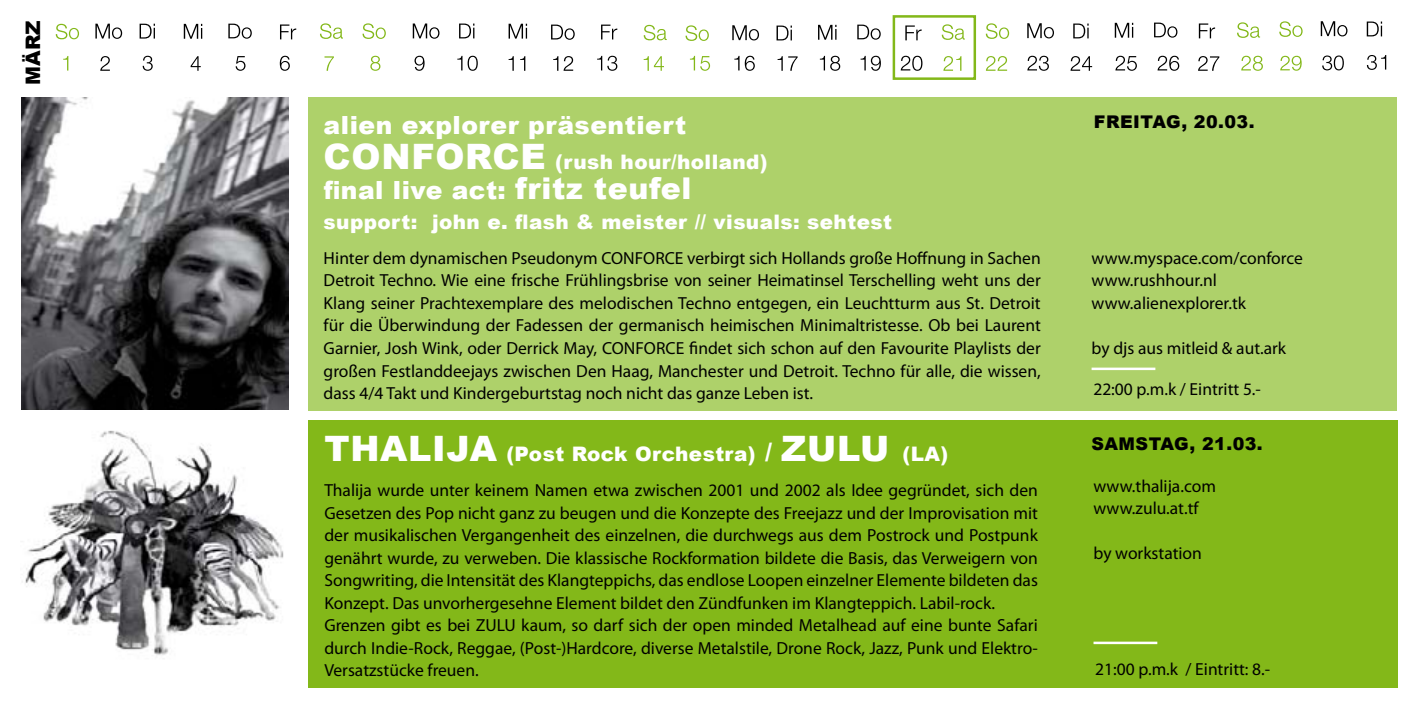
<style>
.page{position:relative;width:1418px;height:709px;background:#fff}
.page>*{position:absolute;margin:0;border:0;box-sizing:border-box;transform-origin:0 0}
.t1{font:900 25px "Arial";letter-spacing:.02em;color:#fff}
.t2{font:900 20px "Arial";letter-spacing:.02em;color:#fff}
.t3{font:900 20px "Arial";color:#000}
.t4{font:17.5px/22.5px "Myriad Pro";color:#000}
.t5{font:900 17.5px "Arial";letter-spacing:.025em;color:#000}
.s1{font-size:35px}
.s2{font-size:30px}
.s3{font-size:25px}
</style>
<div class="page">
<div style="left:308px;top:97px;width:1088px;height:314px;background:#aed16a"></div>
<img style="left:21px;top:97px;width:268px;height:312px">
<div style="left:308px;top:420px;width:1089px;height:267px;background:#83b819"></div>
<hr style="left:1093px;top:641px;width:64px;height:3px;background:#fff">
<img style="left:22px;top:430px;width:262px;height:225px">
<hr style="left:1091px;top:367px;width:64px;height:3px;background:#fff">
<svg style="left:777px;top:56px;width:5px;height:15px"></svg>
<svg style="left:788px;top:56px;width:9px;height:15px"></svg>
<svg style="left:819px;top:56px;width:21px;height:15px"></svg>
<svg style="left:860px;top:56px;width:20px;height:15px"></svg>
<svg style="left:900px;top:56px;width:22px;height:15px"></svg>
<svg style="left:943px;top:56px;width:18px;height:15px"></svg>
<svg style="left:985px;top:56px;width:22px;height:15px"></svg>
<svg style="left:1070px;top:56px;width:22px;height:15px"></svg>
<svg style="left:1115px;top:56px;width:21px;height:15px"></svg>
<svg style="left:1157px;top:56px;width:22px;height:15px"></svg>
<svg style="left:1198px;top:56px;width:21px;height:15px"></svg>
<svg style="left:1241px;top:56px;width:21px;height:15px"></svg>
<svg style="left:1027px;top:56px;width:21px;height:15px"></svg>
<svg style="left:1280px;top:56px;width:21px;height:15px"></svg>
<svg style="left:1322px;top:55px;width:21px;height:15px"></svg>
<svg style="left:280px;top:24px;width:16px;height:15px"></svg>
<svg style="left:63px;top:56px;width:5px;height:15px"></svg>
<svg style="left:142px;top:56px;width:11px;height:15px"></svg>
<svg style="left:191px;top:56px;width:10px;height:15px"></svg>
<svg style="left:236px;top:56px;width:9px;height:15px"></svg>
<svg style="left:280px;top:56px;width:10px;height:15px"></svg>
<svg style="left:324px;top:56px;width:10px;height:15px"></svg>
<svg style="left:370px;top:56px;width:10px;height:15px"></svg>
<svg style="left:100px;top:56px;width:10px;height:15px"></svg>
<svg style="left:457px;top:56px;width:21px;height:15px"></svg>
<svg style="left:508px;top:56px;width:6px;height:15px"></svg>
<svg style="left:520px;top:56px;width:5px;height:15px"></svg>
<svg style="left:553px;top:56px;width:20px;height:15px"></svg>
<svg style="left:597px;top:56px;width:20px;height:15px"></svg>
<svg style="left:643px;top:56px;width:21px;height:15px"></svg>
<svg style="left:690px;top:56px;width:20px;height:15px"></svg>
<svg style="left:414px;top:56px;width:10px;height:15px"></svg>
<svg style="left:734px;top:56px;width:20px;height:15px"></svg>
<svg style="left:56px;top:24px;width:23px;height:15px"></svg>
<svg style="left:95px;top:24px;width:27px;height:15px"></svg>
<svg style="left:140px;top:24px;width:15px;height:15px"></svg>
<svg style="left:228px;top:24px;width:24px;height:15px"></svg>
<svg style="left:184px;top:24px;width:18px;height:15px"></svg>
<svg style="left:362px;top:23px;width:24px;height:16px"></svg>
<svg style="left:320px;top:23px;width:23px;height:16px"></svg>
<svg style="left:413px;top:24px;width:26px;height:15px"></svg>
<svg style="left:459px;top:24px;width:15px;height:14px"></svg>
<svg style="left:508px;top:24px;width:19px;height:15px"></svg>
<svg style="left:601px;top:25px;width:16px;height:14px"></svg>
<svg style="left:551px;top:25px;width:23px;height:15px"></svg>
<svg style="left:643px;top:25px;width:23px;height:15px"></svg>
<svg style="left:685px;top:25px;width:24px;height:16px"></svg>
<svg style="left:732px;top:25px;width:27px;height:15px"></svg>
<svg style="left:1366px;top:55px;width:20px;height:15px"></svg>
<svg style="left:776px;top:26px;width:16px;height:14px"></svg>
<svg style="left:905px;top:25px;width:16px;height:15px"></svg>
<svg style="left:857px;top:25px;width:23px;height:15px"></svg>
<svg style="left:818px;top:25px;width:18px;height:15px"></svg>
<svg style="left:941px;top:24px;width:23px;height:16px"></svg>
<svg style="left:985px;top:23px;width:24px;height:16px"></svg>
<svg style="left:1027px;top:23px;width:27px;height:15px"></svg>
<svg style="left:1073px;top:24px;width:15px;height:14px"></svg>
<svg style="left:1154px;top:23px;width:23px;height:15px"></svg>
<svg style="left:1114px;top:23px;width:19px;height:15px"></svg>
<svg style="left:1198px;top:23px;width:17px;height:15px"></svg>
<svg style="left:1237px;top:22px;width:22px;height:16px"></svg>
<svg style="left:1279px;top:21px;width:23px;height:16px"></svg>
<svg style="left:1320px;top:21px;width:27px;height:15px"></svg>
<svg style="left:1366px;top:22px;width:15px;height:14px"></svg>
<div style="left:892px;top:15px;width:84px;height:65px;border:2px solid #83b819"></div>
<p class="t3" style="left:18px;top:85px;width:66px;rotate:-90deg">MÄRZ</p>
<h1 class="t1" style="left:324px;top:107px;width:364px">alien explorer präsentiert</h1>
<p class="t2" style="left:324px;top:147px;width:445px"><span class="s1">CONFORCE</span> (rush hour/holland)</p>
<h1 class="t1" style="left:324px;top:172px;width:369px">final live act: <span class="s2">fritz teufel</span></h1>
<p class="t2" style="left:324px;top:207px;width:570px">support: john e. flash &amp; meister // visuals: sehtest</p>
<p class="t4" style="left:324px;top:246px;width:718px;text-align:justify">Hinter dem dynamischen Pseudonym CONFORCE verbirgt sich Hollands große Hoffnung in Sachen Detroit Techno. Wie eine frische Frühlingsbrise von seiner Heimatinsel Terschelling weht uns der Klang seiner Prachtexemplare des melodischen Techno entgegen, ein Leuchtturm aus St. Detroit für die Überwindung der Fadessen der germanisch heimischen Minimaltristesse. Ob bei Laurent Garnier, Josh Wink, oder Derrick May, CONFORCE findet sich schon auf den Favourite Playlists der großen Festlanddeejays zwischen Den Haag, Manchester und Detroit. Techno für alle, die wissen, dass 4/4 Takt und Kindergeburtstag noch nicht das ganze Leben ist.</p>
<p class="t2" style="left:324px;top:439px;width:625px"><span class="s1">THALIJA</span> (Post Rock Orchestra) <span class="s3">/</span> <span class="s1">ZULU</span> (LA)</p>
<p class="t4" style="left:324px;top:478px;width:715px">Thalija wurde unter keinem Namen etwa zwischen 2001 und 2002 als Idee gegründet, sich den Gesetzen des Pop nicht ganz zu beugen und die Konzepte des Freejazz und der Improvisation mit der musikalischen Vergangenheit des einzelnen, die durchwegs aus dem Postrock und Postpunk genährt wurde, zu verweben. Die klassische Rockformation bildete die Basis, das Verweigern von Songwriting, die Intensität des Klangteppichs, das endlose Loopen einzelner Elemente bildeten das Konzept. Das unvorhergesehne Element bildet den Zündfunken im Klangteppich. Labil-rock.<br>Grenzen gibt es bei ZULU kaum, so darf sich der open minded Metalhead auf eine bunte Safari durch Indie-Rock, Reggae, (Post-)Hardcore, diverse Metalstile, Drone Rock, Jazz, Punk und Elektro-Versatzstücke freuen.</p>
<p class="t5" style="left:1093px;top:109px;width:162px">FREITAG, 20.03.</p>
<p class="t4" style="left:1091px;top:246px;width:213px">www.myspace.com/conforce www.rushhour.nl www.alienexplorer.tk</p>
<p class="t4" style="left:1091px;top:336px;width:196px">by djs aus mitleid &amp; aut.ark</p>
<p class="t4" style="left:1093px;top:377px;width:169px">22:00 p.m.k / Eintritt 5.-</p>
<p class="t5" style="left:1091px;top:431px;width:173px">SAMSTAG, 21.03.</p>
<p class="t4" style="left:1093px;top:474px;width:124px">www.thalija.com www.zulu.at.tf</p>
<p class="t4" style="left:1093px;top:542px;width:110px">by workstation</p>
<p class="t4" style="left:1095px;top:658px;width:176px">21:00 p.m.k / Eintritt: 8.-</p>
</div>
